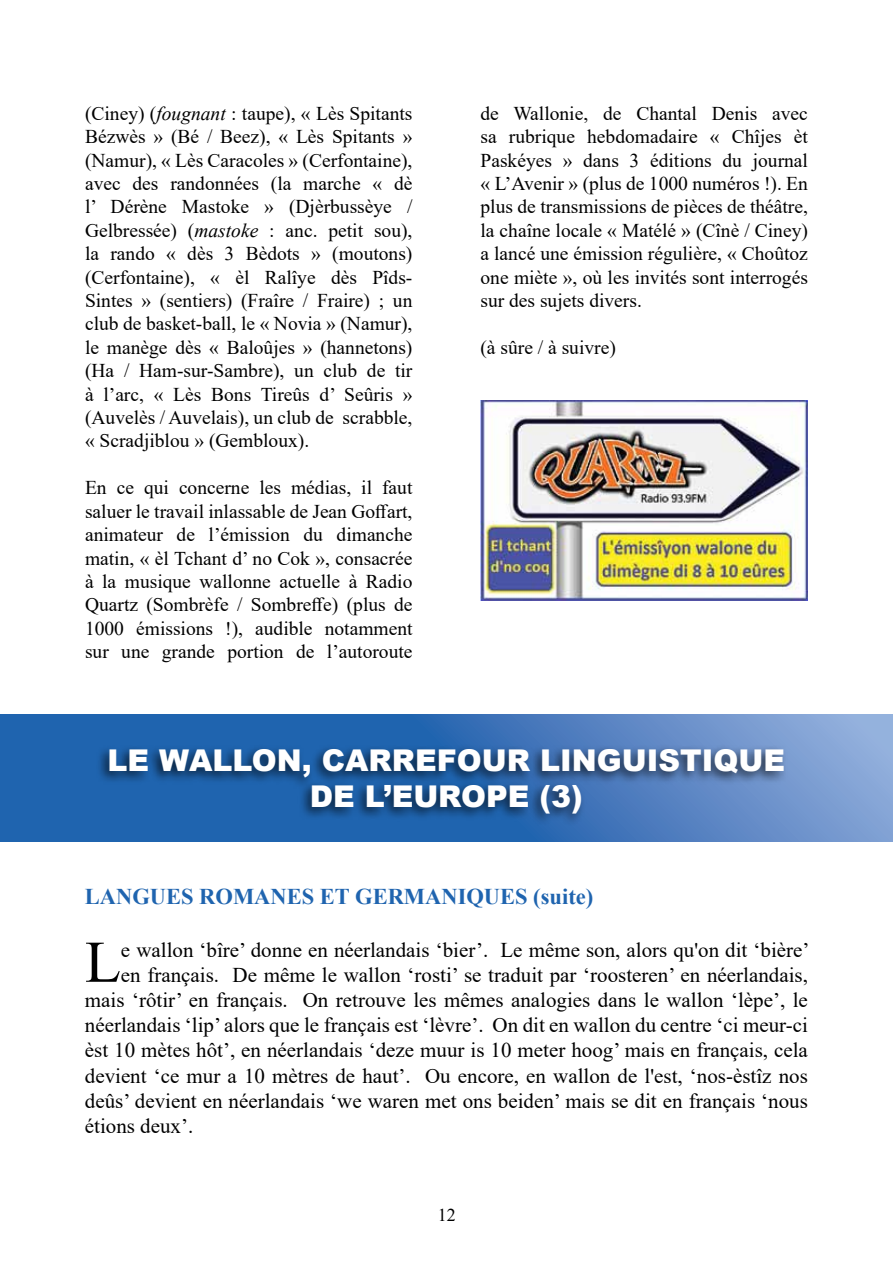
<style>
.page{position:relative;width:893px;height:1263px;background:#fff}
.page>*{position:absolute;margin:0;border:0;box-sizing:border-box;transform-origin:0 0}
.t1{font:59.1px "Times New Roman";color:#000}
.t2{font:900 30px/36px "Arial";color:#fff;text-align:center}
.t3{font:700 22.5px "Times New Roman";color:#1f64af}
.t4{font:21px "Times New Roman";color:#000}
.t5{font:19.5px/23.4px "Times New Roman";color:#000;text-align:justify}
.t6{font:18px "Times New Roman";color:#000}
.s1{font-style:italic}
</style>
<div class="page">
<img style="left:480px;top:401px;width:328px;height:199px">
<svg style="left:0;top:714px;width:893px;height:128px"></svg>
<div style="left:96px;top:744px;width:692px;height:82px;background:#000;opacity:.66"></div>
<p class="t5" style="left:85px;top:101px;width:329px">(Ciney) (<span class="s1">fougnant</span> : taupe), « Lès Spitants Bézwès » (Bé / Beez), « Lès Spitants » (Namur), « Lès Caracoles » (Cerfontaine), avec des randonnées (la marche « dè l’ Dérène Mastoke » (Djèrbussèye / Gelbressée) (<span class="s1">mastoke</span> : anc. petit sou), la rando « dès 3 Bèdots » (moutons) (Cerfontaine), « èl Ralîye dès Pîds-Sintes » (sentiers) (Fraîre / Fraire) ; un club de basket-ball, le « Novia » (Namur), le manège dès « Baloûjes » (hannetons) (Ha / Ham-sur-Sambre), un club de tir à l’arc, « Lès Bons Tireûs d’ Seûris » (Auvelès / Auvelais), un club de scrabble, « Scradjiblou » (Gembloux).</p>
<p class="t5" style="left:85px;top:475px;width:329px">En ce qui concerne les médias, il faut saluer le travail inlassable de Jean Goffart, animateur de l’émission du dimanche matin, « èl Tchant d’ no Cok », consacrée à la musique wallonne actuelle à Radio Quartz (Sombrèfe / Sombreffe) (plus de 1000 émissions !), audible notamment sur une grande portion de l’autoroute</p>
<p class="t5" style="left:480px;top:101px;width:329px">de Wallonie, de Chantal Denis avec sa rubrique hebdomadaire « Chîjes èt Paskéyes » dans 3 éditions du journal « L’Avenir » (plus de 1000 numéros !). En plus de transmissions de pièces de théâtre, la chaîne locale « Matélé » (Cînè / Ciney) a lancé une émission régulière, « Choûtoz one miète », où les invités sont interrogés sur des sujets divers.</p>
<p class="t5" style="left:480px;top:335px;width:137px">(à sûre / à suivre)</p>
<h2 class="t2" style="left:107px;top:741px;width:679px">LE WALLON, CARREFOUR LINGUISTIQUE<br>DE L’EUROPE (3)</h2>
<p class="t3" style="left:85px;top:881px;width:510px">LANGUES ROMANES ET GERMANIQUES (suite)</p>
<h1 class="t1" style="left:85px;top:920px;width:38px">L</h1>
<p class="t4" style="left:121px;top:935px;width:690px">e wallon ‘bîre’ donne en néerlandais ‘bier’. Le même son, alors qu'on dit ‘bière’</p>
<p class="t4" style="left:121px;top:960px;width:688px">en français. De même le wallon ‘rosti’ se traduit par ‘roosteren’ en néerlandais,</p>
<p class="t4" style="left:85px;top:985px;width:725px">mais ‘rôtir’ en français. On retrouve les mêmes analogies dans le wallon ‘lèpe’, le</p>
<p class="t4" style="left:85px;top:1010px;width:724px">néerlandais ‘lip’ alors que le français est ‘lèvre’. On dit en wallon du centre ‘ci meur-ci</p>
<p class="t4" style="left:85px;top:1035px;width:725px">èst 10 mètes hôt’, en néerlandais ‘deze muur is 10 meter hoog’ mais en français, cela</p>
<p class="t4" style="left:85px;top:1061px;width:725px">devient ‘ce mur a 10 mètres de haut’. Ou encore, en wallon de l'est, ‘nos-èstîz nos</p>
<p class="t4" style="left:85px;top:1086px;width:724px">deûs’ devient en néerlandais ‘we waren met ons beiden’ mais se dit en français ‘nous</p>
<p class="t4" style="left:85px;top:1111px;width:110px">étions deux’.</p>
<p class="t6" style="left:438px;top:1203px;width:19px">12</p>
</div>
